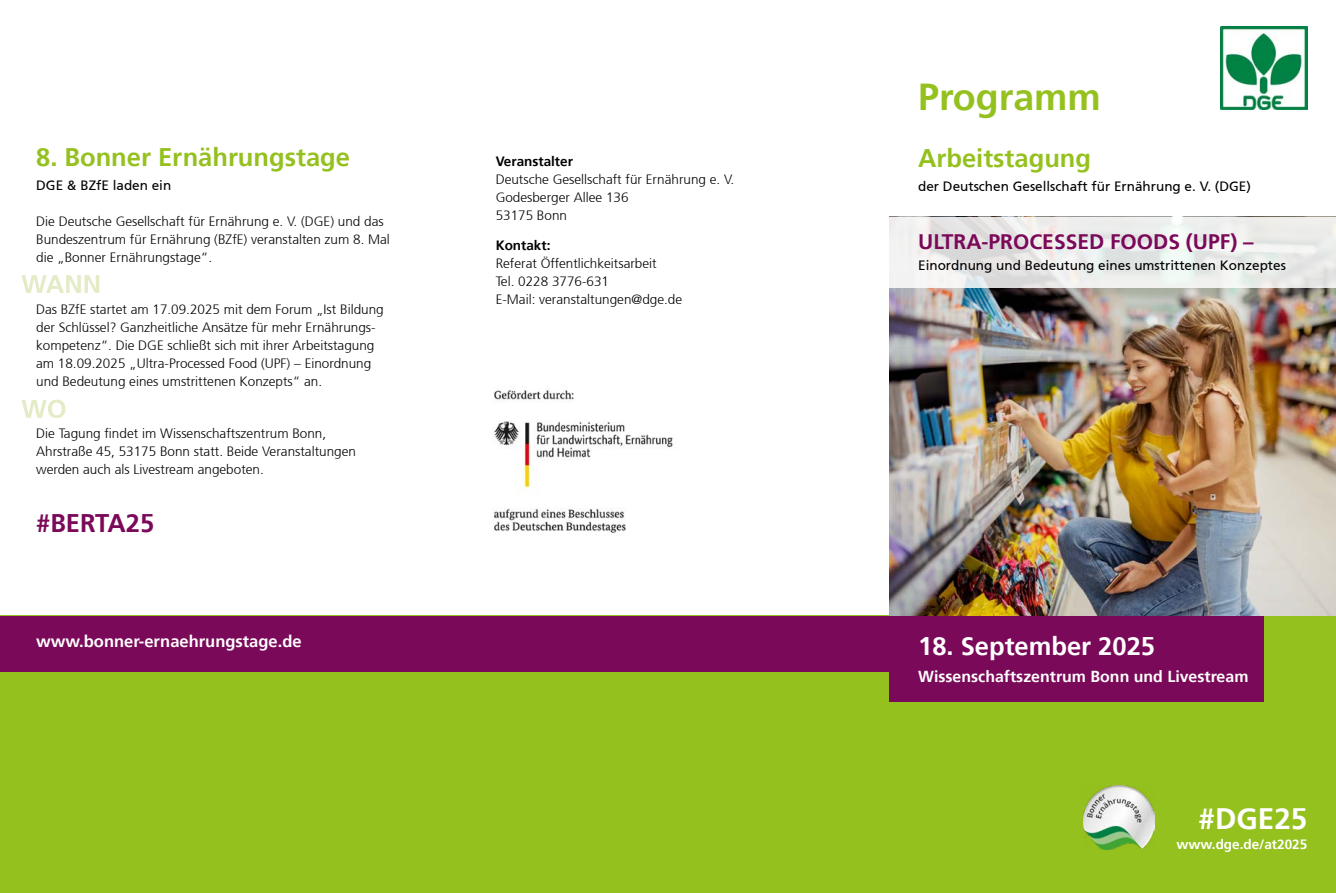
<style>
.page{position:relative;width:1336px;height:893px;background:#fff}
.page>*{position:absolute;margin:0;border:0;box-sizing:border-box;transform-origin:0 0}
.Programm_Arbeitstagung_UPF_H1{font:700 37.5px "Frutiger 65";color:#95c11f}
.Programm_Arbeitstagung_UPF_p__DGE25{font:700 29.55px "Frutiger 65";color:#fff}
.Programm_Arbeitstagung_UPF_H2{font:700 25.5px "Frutiger 65";color:#95c11f}
.Programm_Arbeitstagung_UPF_p_Datum_Titel{font:700 25.5px "Frutiger 65";color:#fff}
.Programm_Arbeitstagung_UPF_p__Berta2025{font:700 25.5px "Frutiger 65";color:#7b0959}
.Programm_Arbeitstagung_UPF_H3{font:700 21px "Frutiger 65";color:#7b0959}
.Formatgruppe_1_p_bonner_ernaehrungstage{font:700 16.5px "Frutiger 65";color:#fff}
.Programm_Arbeitstagung_UPF_p_Subline_Wis{font:700 15.9px "Frutiger 65";color:#fff}
.Programm_Arbeitstagung_UPF_p_Fließtext2{font:300 13.5px/18px "Frutiger 45";color:#000}
.Programm_Arbeitstagung_UPF_p_Fließtext{font:300 13.5px/18px "Frutiger 45";color:#000}
.Programm_Arbeitstagung_UPF_p_Subline{font:13.5px "Frutiger 55 Roman";color:#000}
.Programm_Arbeitstagung_UPF_p_Subhead_H3{font:13.5px "Frutiger 55 Roman";color:#000}
.Programm_Arbeitstagung_UPF_p_Fließtext_b{font:700 13.5px "Frutiger 65";color:#000}
.t1{font:700 13.5px "Frutiger 65";color:#fff}
</style>
<div class="page">
<div style="left:0;top:616px;width:1335px;height:277px;background:#95c11f"></div>
<div style="left:889px;top:616px;width:374px;height:86px;background:#7b0959"></div>
<img style="left:1220px;top:27px;width:86px;height:83px">
<img style="left:889px;top:288px;width:446px;height:328px">
<svg style="left:889px;top:217px;width:446px;height:71px;fill:#ecedec"></svg>
<div style="left:0;top:616px;width:889px;height:56px;background:#7b0959"></div>
<img style="left:1083px;top:786px;width:71px;height:64px">
<img style="left:493px;top:386px;width:180px;height:147px">
<svg style="left:22px;top:275px;width:77px;height:18px"></svg>
<svg style="left:22px;top:400px;width:43px;height:18px"></svg>
<h2 class="Programm_Arbeitstagung_UPF_H2" style="left:36px;top:142px;width:315px">8. Bonner Ernährungstage</h2>
<p class="Programm_Arbeitstagung_UPF_p_Subline" style="left:36px;top:177px;width:137px">DGE &amp; BZfE laden ein</p>
<p class="Programm_Arbeitstagung_UPF_p_Fließtext2" style="left:36px;top:212px;width:355px">Die Deutsche Gesellschaft für Ernährung e. V. (DGE) und das<br>Bundeszentrum für Ernährung (BZfE) veranstalten zum 8. Mal die „Bonner Ernährungstage“.</p>
<p class="Programm_Arbeitstagung_UPF_p_Fließtext2" style="left:36px;top:300px;width:349px">Das BZfE startet am 17.09.2025 mit dem Forum „Ist Bildung der Schlüssel? Ganzheitliche Ansätze für mehr Ernährungs&shy;kompetenz“. Die DGE schließt sich mit ihrer Arbeitstagung am 18.09.2025 „Ultra-Processed Food (UPF) – Einordnung und Bedeutung eines umstrittenen Konzepts“ an.</p>
<p class="Programm_Arbeitstagung_UPF_p_Fließtext2" style="left:36px;top:424px;width:321px">Die Tagung findet im Wissenschaftszentrum Bonn,<br>Ahrstraße 45, 53175 Bonn statt. Beide Veranstaltungen werden auch als Livestream angeboten.</p>
<p class="Programm_Arbeitstagung_UPF_p__Berta2025" style="left:36px;top:508px;width:119px">#BERTA25</p>
<p class="Formatgruppe_1_p_bonner_ernaehrungstage" style="left:36px;top:632px;width:267px">www.bonner-ernaehrungstage.de</p>
<p class="Programm_Arbeitstagung_UPF_p_Fließtext_b" style="left:495px;top:153px;width:79px">Veranstalter</p>
<p class="Programm_Arbeitstagung_UPF_p_Fließtext" style="left:495px;top:170px;width:240px">Deutsche Gesellschaft für Ernährung e. V.<br>Godesberger Allee 136<br>53175 Bonn</p>
<p class="Programm_Arbeitstagung_UPF_p_Fließtext_b" style="left:495px;top:238px;width:56px">Kontakt:</p>
<p class="Programm_Arbeitstagung_UPF_p_Fließtext" style="left:495px;top:255px;width:188px">Referat Öffentlichkeitsarbeit<br>Tel. 0228 3776-631<br>E-Mail: veranstaltungen@dge.de</p>
<h1 class="Programm_Arbeitstagung_UPF_H1" style="left:918px;top:75px;width:184px">Programm</h1>
<h2 class="Programm_Arbeitstagung_UPF_H2" style="left:918px;top:143px;width:174px">Arbeitstagung</h2>
<p class="Programm_Arbeitstagung_UPF_p_Subline" style="left:918px;top:178px;width:334px">der Deutschen Gesellschaft für Ernährung e. V. (DGE)</p>
<h3 class="Programm_Arbeitstagung_UPF_H3" style="left:918px;top:229px;width:337px">ULTRA-PROCESSED FOODS (UPF) –</h3>
<p class="Programm_Arbeitstagung_UPF_p_Subhead_H3" style="left:918px;top:257px;width:369px">Einordnung und Bedeutung eines umstrittenen Konzeptes</p>
<h3 class="Programm_Arbeitstagung_UPF_p_Datum_Titel" style="left:918px;top:631px;width:238px">18. September 2025</h3>
<p class="Programm_Arbeitstagung_UPF_p_Subline_Wis" style="left:918px;top:667px;width:332px">Wissenschaftszentrum Bonn und Livestream</p>
<p class="Programm_Arbeitstagung_UPF_p__DGE25" style="left:1198px;top:801px;width:110px">#DGE25</p>
<h3 class="t1" style="left:1176px;top:837px;width:132px">www.dge.de/at2025</h3>
</div>
